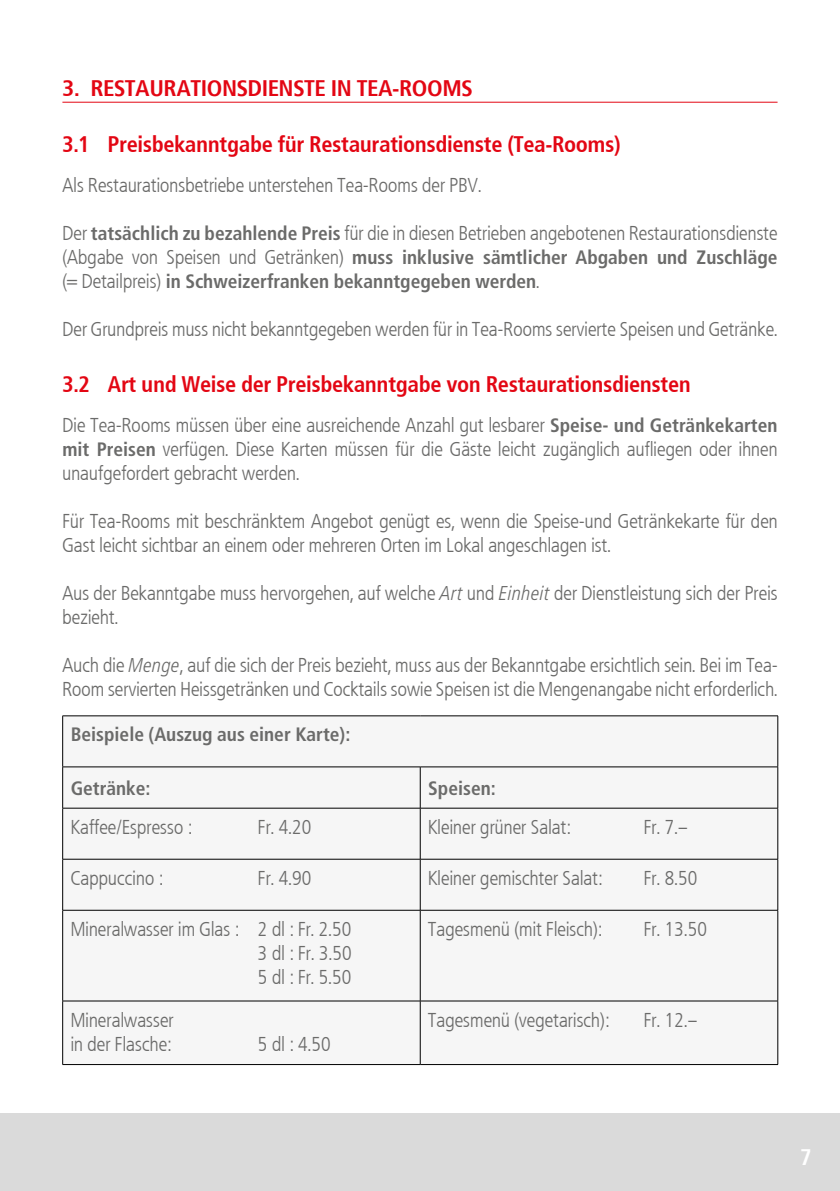
<style>
.page{position:relative;width:840px;height:1191px;background:#fff}
.page>*{position:absolute;margin:0;border:0;box-sizing:border-box;transform-origin:0 0}
.t1{font:700 22px "Frutiger Condensed BQ";letter-spacing:.01em;color:#e30613}
.t2{font:700 22px "Frutiger Condensed BQ";letter-spacing:.01em;color:#e30613;scale:1.05 1}
.t3{font:700 22px "Frutiger Condensed BQ";color:#fff}
.Texte_normal{font:300 20px/24px "Frutiger Condensed BQ";letter-spacing:.01em;color:#6b6b6a}
.Texte_normal-2{font:700 condensed 19.4px/24px "Frutiger LT Std";color:#6b6b6a}
.puces_grises{font:700 condensed 19.4px "Frutiger LT Std";color:#6b6b6a}
.s1{font-family:"Frutiger LT Std";font-weight:700;font-stretch:condensed;font-size:19.4px}
.s2{font-family:"Frutiger Condensed BQ";font-weight:300;font-stretch:normal;font-size:20px}
.s3{font-family:"Frutiger LT Pro";font-style:italic;font-stretch:condensed}
</style>
<div class="page">
<div style="left:0;top:1113px;width:839px;height:78px;background:#dadada"></div>
<hr style="left:62px;top:102px;width:715px;height:1px;background:#e30613">
<div style="left:63px;top:716px;width:714px;height:348px;background:#f6f6f6"></div>
<hr style="left:62px;top:715px;width:358px;height:1px;background:#000">
<hr style="left:62px;top:716px;width:1px;height:50px;background:#000">
<hr style="left:420px;top:715px;width:357px;height:1px;background:#000">
<hr style="left:777px;top:716px;width:1px;height:50px;background:#000">
<hr style="left:62px;top:766px;width:358px;height:1px;background:#000">
<hr style="left:62px;top:767px;width:1px;height:41px;background:#000">
<hr style="left:420px;top:766px;width:357px;height:1px;background:#000">
<hr style="left:419px;top:767px;width:1px;height:41px;background:#000">
<hr style="left:777px;top:767px;width:1px;height:41px;background:#000">
<hr style="left:62px;top:808px;width:358px;height:1px;background:#000">
<hr style="left:62px;top:808px;width:1px;height:51px;background:#000">
<hr style="left:420px;top:808px;width:357px;height:1px;background:#000">
<hr style="left:419px;top:808px;width:1px;height:51px;background:#000">
<hr style="left:777px;top:808px;width:1px;height:51px;background:#000">
<hr style="left:62px;top:859px;width:358px;height:1px;background:#000">
<hr style="left:62px;top:859px;width:1px;height:51px;background:#000">
<hr style="left:420px;top:859px;width:357px;height:1px;background:#000">
<hr style="left:419px;top:859px;width:1px;height:51px;background:#000">
<hr style="left:777px;top:859px;width:1px;height:51px;background:#000">
<hr style="left:62px;top:910px;width:358px;height:1px;background:#000">
<hr style="left:62px;top:910px;width:1px;height:90px;background:#000">
<hr style="left:420px;top:910px;width:357px;height:1px;background:#000">
<hr style="left:419px;top:910px;width:1px;height:90px;background:#000">
<hr style="left:777px;top:910px;width:1px;height:90px;background:#000">
<hr style="left:62px;top:1000px;width:358px;height:1px;background:#000">
<hr style="left:62px;top:1001px;width:1px;height:63px;background:#000">
<hr style="left:420px;top:1000px;width:357px;height:1px;background:#000">
<hr style="left:419px;top:1001px;width:1px;height:63px;background:#000">
<hr style="left:777px;top:1001px;width:1px;height:63px;background:#000">
<hr style="left:62px;top:1064px;width:358px;height:1px;background:#000">
<hr style="left:420px;top:1064px;width:357px;height:1px;background:#000">
<p class="t2" style="left:62px;top:74px;width:391px">3. RESTAURATIONSDIENSTE IN TEA-ROOMS</p>
<p class="t1" style="left:62px;top:130px;width:559px">3.1 Preisbekanntgabe für Restaurationsdienste (Tea-Rooms)</p>
<p class="Texte_normal" style="left:62px;top:173px;width:420px">Als Restaurationsbetriebe unterstehen Tea-Rooms der PBV.</p>
<p class="Texte_normal" style="left:62px;top:221px;width:716px">Der <span class="s1">tatsächlich zu bezahlende Preis</span> für die in diesen Betrieben angebotenen Restaurationsdienste</p>
<p class="Texte_normal-2" style="left:62px;top:245px;width:716px"><span class="s2">(Abgabe von Speisen und Getränken)</span> muss inklusive sämtlicher Abgaben und Zuschläge <span class="s2">(= Detailpreis)</span> in Schweizerfranken bekanntgegeben werden<span class="s2">.</span></p>
<p class="Texte_normal" style="left:62px;top:317px;width:716px">Der Grundpreis muss nicht bekanntgegeben werden für in Tea-Rooms servierte Speisen und Getränke.</p>
<p class="t1" style="left:62px;top:370px;width:629px">3.2 Art und Weise der Preisbekanntgabe von Restaurationsdiensten</p>
<p class="Texte_normal" style="left:62px;top:413px;width:716px;text-align:justify">Die Tea-Rooms müssen über eine ausreichende Anzahl gut lesbarer <span class="s1">Speise- und Getränkekarten mit Preisen</span> verfügen. Diese Karten müssen für die Gäste leicht zugänglich aufliegen oder ihnen unaufgefordert gebracht werden.</p>
<p class="Texte_normal" style="left:62px;top:509px;width:716px">Für Tea-Rooms mit beschränktem Angebot genügt es, wenn die Speise-und Getränkekarte für den<br>Gast leicht sichtbar an einem oder mehreren Orten im Lokal angeschlagen ist.</p>
<p class="Texte_normal" style="left:62px;top:581px;width:716px">Aus der Bekanntgabe muss hervorgehen, auf welche <span class="s3">Art</span> und <span class="s3">Einheit</span> der Dienstleistung sich der Preis bezieht.</p>
<p class="Texte_normal" style="left:62px;top:653px;width:716px">Auch die <span class="s3">Menge</span>, auf die sich der Preis bezieht, muss aus der Bekanntgabe ersichtlich sein. Bei im Tea-<br>Room servierten Heissgetränken und Cocktails sowie Speisen ist die Mengenangabe nicht erforderlich.</p>
<p class="puces_grises" style="left:71px;top:723px;width:281px">Beispiele (Auszug aus einer Karte):</p>
<p class="Texte_normal-2" style="left:71px;top:776px;width:81px">Getränke:</p>
<p class="Texte_normal-2" style="left:428px;top:776px;width:69px">Speisen:</p>
<p class="Texte_normal" style="left:71px;top:815px;width:123px">Kaffee/Espresso :</p>
<p class="Texte_normal" style="left:258px;top:815px;width:55px">Fr. 4.20</p>
<p class="Texte_normal" style="left:428px;top:815px;width:144px">Kleiner grüner Salat:</p>
<p class="Texte_normal" style="left:643px;top:815px;width:45px">Fr. 7.–</p>
<p class="Texte_normal" style="left:71px;top:866px;width:94px">Cappuccino :</p>
<p class="Texte_normal" style="left:258px;top:866px;width:55px">Fr. 4.90</p>
<p class="Texte_normal" style="left:428px;top:866px;width:175px">Kleiner gemischter Salat:</p>
<p class="Texte_normal" style="left:643px;top:866px;width:55px">Fr. 8.50</p>
<p class="Texte_normal" style="left:71px;top:917px;width:282px">Mineralwasser im Glas : 2 dl : Fr. 2.50</p>
<p class="Texte_normal" style="left:258px;top:941px;width:95px">3 dl : Fr. 3.50<br>5 dl : Fr. 5.50</p>
<p class="Texte_normal" style="left:428px;top:917px;width:175px">Tagesmenü (mit Fleisch):</p>
<p class="Texte_normal" style="left:643px;top:917px;width:65px">Fr. 13.50</p>
<p class="Texte_normal" style="left:71px;top:1007px;width:104px">Mineralwasser</p>
<p class="Texte_normal" style="left:71px;top:1031px;width:102px">in der Flasche:</p>
<p class="Texte_normal" style="left:258px;top:1031px;width:74px">5 dl : 4.50</p>
<p class="Texte_normal" style="left:428px;top:1007px;width:182px">Tagesmenü (vegetarisch):</p>
<p class="Texte_normal" style="left:643px;top:1007px;width:55px">Fr. 12.–</p>
<p class="t3" style="left:799px;top:1143px;width:13px">7</p>
</div>
